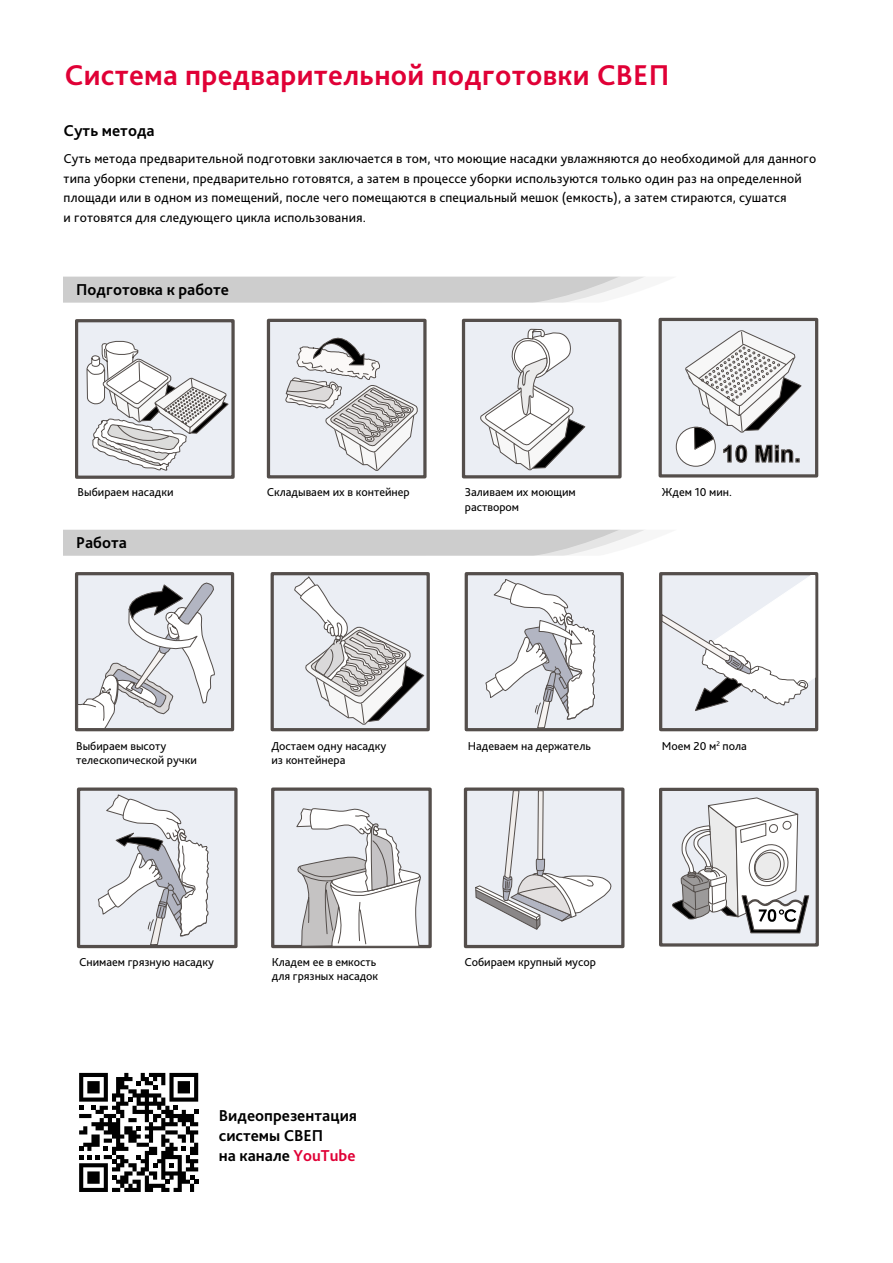
<style>
.page{position:relative;width:893px;height:1263px;background:#fff}
.page>*{position:absolute;margin:0;border:0;box-sizing:border-box;transform-origin:0 0}
.t1{font:700 30px "Bliss Pro";letter-spacing:.01em;color:#e00036}
.t2{font:700 16.5px/19.8px "Bliss Pro";color:#000}
.t3{font:13.5px/19.5px "Bliss Pro";letter-spacing:.01em;color:#000}
.t4{font:12px/14.4px "Bliss Pro";color:#000}
.s1{color:#e00036}
</style>
<div class="page">
<svg style="left:64px;top:530px;width:580px;height:26px;background:#d1d1d1"></svg>
<svg style="left:64px;top:277px;width:580px;height:26px;background:#d1d1d1"></svg>
<div style="left:77px;top:321px;width:156px;height:156px;background:#ebeef4"></div>
<div style="left:75px;top:319px;width:160px;height:160px;border:3px solid #544e4b"></div>
<svg style="left:86px;top:341px;width:143px;height:130px"></svg>
<div style="left:267px;top:319px;width:160px;height:159px;background:#ebeef4;border:3px solid #544e4b"></div>
<svg style="left:285px;top:337px;width:133px;height:134px"></svg>
<div style="left:462px;top:319px;width:160px;height:159px;background:#ebeef4;border:3px solid #544e4b"></div>
<svg style="left:480px;top:328px;width:106px;height:143px"></svg>
<div style="left:659px;top:318px;width:159px;height:159px;background:#ebeef4;border:3px solid #544e4b"></div>
<svg style="left:676px;top:427px;width:39px;height:39px"></svg>
<div style="left:676px;top:427px;width:40px;height:40px;border:1px solid #544e4b;border-radius:50%"></div>
<svg style="left:685px;top:330px;width:117px;height:133px"></svg>
<div style="left:661px;top:574px;width:156px;height:156px;background:#ebeef4"></div>
<div style="left:659px;top:572px;width:159px;height:159px;border:3px solid #544e4b"></div>
<svg style="left:661px;top:575px;width:155px;height:137px"></svg>
<div style="left:465px;top:572px;width:159px;height:159px;background:#ebeef4;border:3px solid #544e4b"></div>
<svg style="left:485px;top:579px;width:111px;height:150px"></svg>
<div style="left:272px;top:574px;width:156px;height:156px;background:#ebeef4"></div>
<div style="left:271px;top:572px;width:159px;height:159px;border:3px solid #544e4b"></div>
<svg style="left:294px;top:576px;width:131px;height:149px"></svg>
<div style="left:75px;top:572px;width:159px;height:159px;background:#ebeef4;border:3px solid #544e4b"></div>
<svg style="left:77px;top:582px;width:138px;height:149px"></svg>
<div style="left:79px;top:789px;width:157px;height:157px;background:#ebeef4"></div>
<div style="left:77px;top:787px;width:161px;height:161px;border:3px solid #544e4b"></div>
<svg style="left:97px;top:794px;width:112px;height:152px"></svg>
<div style="left:273px;top:789px;width:157px;height:157px;background:#ebeef4"></div>
<div style="left:271px;top:787px;width:161px;height:161px;border:3px solid #544e4b"></div>
<svg style="left:295px;top:808px;width:126px;height:139px"></svg>
<div style="left:464px;top:787px;width:160px;height:161px;background:#ebeef4;border:3px solid #544e4b"></div>
<svg style="left:475px;top:790px;width:137px;height:140px"></svg>
<div style="left:661px;top:789px;width:156px;height:156px;background:#ebeef4"></div>
<div style="left:659px;top:788px;width:160px;height:158px;border:3px solid #544e4b"></div>
<svg style="left:672px;top:797px;width:137px;height:136px"></svg>
<svg style="left:79px;top:1073px;width:119px;height:119px"></svg>
<h1 class="t1" style="left:65px;top:56px;width:606px">Система предварительной подготовки СВЕП</h1>
<p class="t2" style="left:64px;top:120px;width:93px">Суть метода</p>
<p class="t3" style="left:64px;top:148px;width:754px">Суть метода предварительной подготовки заключается в том, что моющие насадки увлажняются до необходимой для данного типа уборки степени, предварительно готовятся, а затем в процессе уборки используются только один раз на определенной площади или в одном из помещений, после чего помещаются в специальный мешок (емкость), а затем стираются, сушатся<br>и готовятся для следующего цикла использования.</p>
<p class="t2" style="left:76px;top:279px;width:154px">Подготовка к работе</p>
<p class="t4" style="left:78px;top:485px;width:97px">Выбираем насадки</p>
<p class="t2" style="left:76px;top:532px;width:52px">Работа</p>
<p class="t4" style="left:267px;top:485px;width:144px">Складываем их в контейнер</p>
<p class="t4" style="left:465px;top:485px;width:112px">Заливаем их моющим раствором</p>
<p class="t4" style="left:662px;top:485px;width:72px">Ждем 10 мин.</p>
<p class="t4" style="left:76px;top:738px;width:122px">Выбираем высоту телескопической ручки</p>
<p class="t4" style="left:271px;top:738px;width:116px">Достаем одну насадку из контейнера</p>
<p class="t4" style="left:468px;top:738px;width:125px">Надеваем на держатель</p>
<p class="t4" style="left:662px;top:738px;width:87px">Моем 20 м<sup>2</sup> пола</p>
<p class="t4" style="left:79px;top:954px;width:136px">Снимаем грязную насадку</p>
<p class="t4" style="left:272px;top:954px;width:108px">Кладем ее в емкость для грязных насадок</p>
<p class="t4" style="left:464px;top:954px;width:133px">Собираем крупный мусор</p>
<p class="t2" style="left:219px;top:1106px;width:140px">Видеопрезентация системы СВЕП<br>на канале <span class="s1">YouTube</span></p>
</div>
